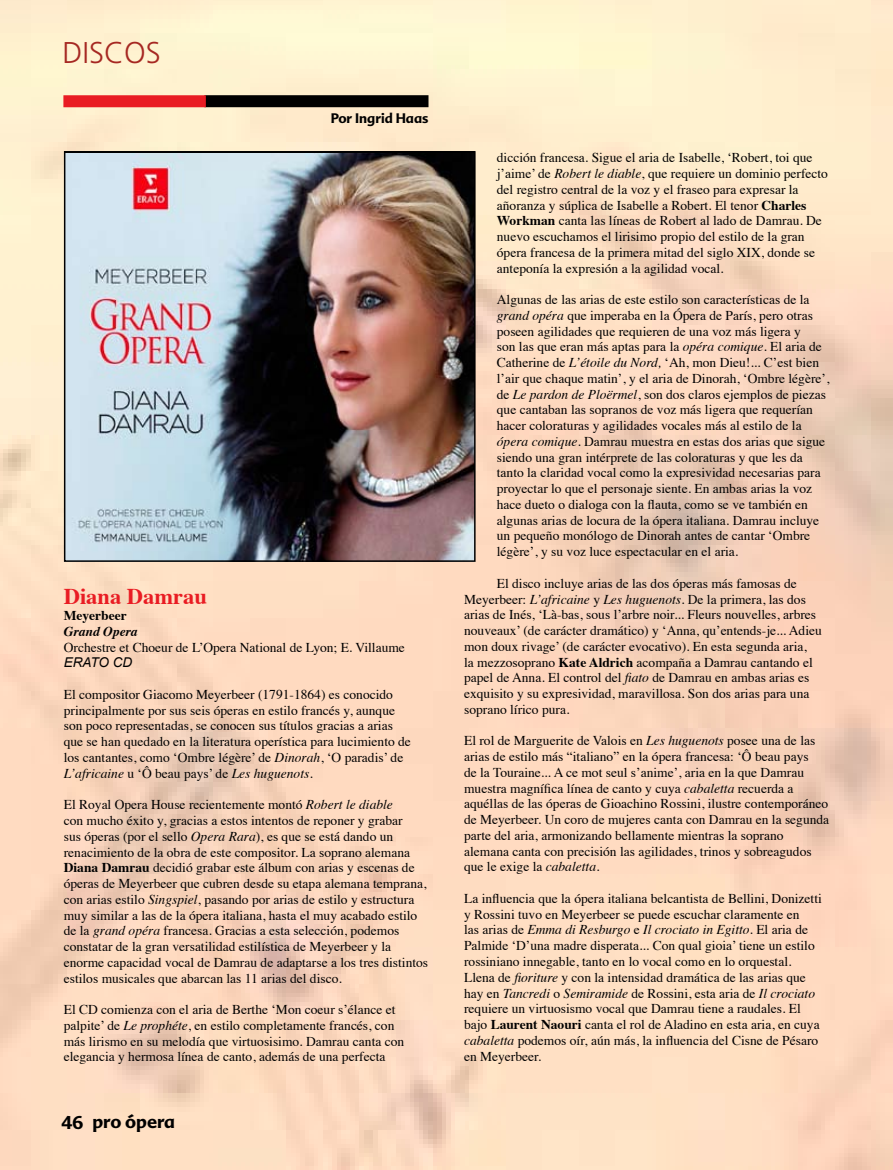
<style>
.page{position:relative;width:893px;height:1170px;background:#fff}
.page>*{position:absolute;margin:0;border:0;box-sizing:border-box;transform-origin:0 0}
.t1{font:300 30px "Frutiger";color:#a62822}
.t2{font:700 22.5px "Times";color:#e91c23}
.t3{font:700 18px "Advert";color:#000}
.t4{font:900 18px "Frutiger";color:#000}
.t5{font:13.5px/15.8px "Times";color:#000}
.t6{font:700 13.5px "Advert";color:#000}
.t7{font:italic 700 13.5px "Times";color:#000}
.t8{font:700 13.5px "Times";color:#000}
.t9{font:italic 13.5px "Arial";color:#000}
.s1{font-style:italic}
.s2{font-weight:700}
</style>
<div class="page">
<img style="left:0;top:0;width:893px;height:1169px">
<div style="left:204px;top:95px;width:224px;height:12px;background:#000"></div>
<div style="left:63px;top:95px;width:143px;height:12px;background:#e91c23"></div>
<img style="left:67px;top:154px;width:406px;height:405px">
<div style="left:64px;top:151px;width:412px;height:411px;border:2px solid #000"></div>
<h1 class="t1" style="left:63px;top:36px;width:100px">DISCOS</h1>
<p class="t6" style="left:331px;top:109px;width:99px">Por Ingrid Haas</p>
<h2 class="t2" style="left:64px;top:575px;width:145px">Diana Damrau</h2>
<p class="t8" style="left:64px;top:602px;width:64px">Meyerbeer</p>
<p class="t7" style="left:64px;top:618px;width:75px">Grand Opera</p>
<p class="t5" style="left:64px;top:638px;width:343px">Orchestre et Choeur de L’Opera National de Lyon; E. Villaume</p>
<p class="t9" style="left:64px;top:654px;width:70px">ERATO CD</p>
<p class="t5" style="left:64px;top:685px;width:349px">El compositor Giacomo Meyerbeer (1791-1864) es conocido principalmente por sus seis óperas en estilo francés y, aunque son poco representadas, se conocen sus títulos gracias a arias que se han quedado en la literatura operística para lucimiento de los cantantes, como ‘Ombre légère’ de <span class="s1">Dinorah</span>, ‘O paradis’ de <span class="s1">L’africaine</span> u ‘Ô beau pays’ de <span class="s1">Les huguenots</span>.</p>
<p class="t5" style="left:64px;top:795px;width:366px">El Royal Opera House recientemente montó <span class="s1">Robert le diable<br></span>con mucho éxito y, gracias a estos intentos de reponer y grabar<br>sus óperas (por el sello <span class="s1">Opera Rara</span>), es que se está dando un renacimiento de la obra de este compositor. La soprano alemana <span class="s2">Diana Damrau</span> decidió grabar este álbum con arias y escenas de óperas de Meyerbeer que cubren desde su etapa alemana temprana, con arias estilo <span class="s1">Singspiel</span>, pasando por arias de estilo y estructura muy similar a las de la ópera italiana, hasta el muy acabado estilo de la <span class="s1">grand opéra</span> francesa. Gracias a esta selección, podemos constatar de la gran versatilidad estilística de Meyerbeer y la enorme capacidad vocal de Damrau de adaptarse a los tres distintos estilos musicales que abarcan las 11 arias del disco.</p>
<p class="t5" style="left:64px;top:1000px;width:342px">El CD comienza con el aria de Berthe ‘Mon coeur s’élance et palpite’ de <span class="s1">Le prophéte</span>, en estilo completamente francés, con más lirismo en su melodía que virtuosisimo. Damrau canta con elegancia y hermosa línea de canto, además de una perfecta</p>
<h3 class="t4" style="left:59px;top:1110px;width:45px">46 p</h3>
<h3 class="t4" style="left:127px;top:1109px;width:56px">ópera</h3>
<h3 class="t3" style="left:62px;top:1110px;width:115px">46 pro ópera</h3>
<p class="t5" style="left:497px;top:149px;width:333px">dicción francesa. Sigue el aria de Isabelle, ‘Robert, toi que j’aime’ de <span class="s1">Robert le diable</span>, que requiere un dominio perfecto del registro central de la voz y el fraseo para expresar la añoranza y súplica de Isabelle a Robert. El tenor <span class="s2">Charles Workman</span> canta las líneas de Robert al lado de Damrau. De nuevo escuchamos el lirisimo propio del estilo de la gran ópera francesa de la primera mitad del siglo XIX, donde se anteponía la expresión a la agilidad vocal.</p>
<p class="t5" style="left:497px;top:290px;width:334px">Algunas de las arias de este estilo son características de la <span class="s1">grand opéra</span> que imperaba en la Ópera de París, pero otras poseen agilidades que requieren de una voz más ligera y<br>son las que eran más aptas para la <span class="s1">opéra comique</span>. El aria de Catherine de <span class="s1">L’étoile du Nord,</span> ‘Ah, mon Dieu!... C’est bien l’air que chaque matin’, y el aria de Dinorah, ‘Ombre légère’, de <span class="s1">Le pardon de Ploërmel</span>, son dos claros ejemplos de piezas que cantaban las sopranos de voz más ligera que requerían hacer coloraturas y agilidades vocales más al estilo de la <span class="s1">ópera comique</span>. Damrau muestra en estas dos arias que sigue siendo una gran intérprete de las coloraturas y que les da tanto la claridad vocal como la expresividad necesarias para proyectar lo que el personaje siente. En ambas arias la voz hace dueto o dialoga con la flauta, como se ve también en algunas arias de locura de la ópera italiana. Damrau incluye un pequeño monólogo de Dinorah antes de cantar ‘Ombre légère’, y su voz luce espectacular en el aria.</p>
<p class="t5" style="left:464px;top:574px;width:359px;text-indent:33px">El disco incluye arias de las dos óperas más famosas de Meyerbeer: <span class="s1">L’africaine</span> y <span class="s1">Les huguenots</span>. De la primera, las dos arias de Inés, ‘Là-bas, sous l’arbre noir... Fleurs nouvelles, arbres nouveaux’ (de carácter dramático) y ‘Anna, qu’entends-je... Adieu mon doux rivage’ (de carácter evocativo). En esta segunda aria,<br>la mezzosoprano <span class="s2">Kate Aldrich</span> acompaña a Damrau cantando el papel de Anna. El control del <span class="s1">fiato</span> de Damrau en ambas arias es exquisito y su expresividad, maravillosa. Son dos arias para una soprano lírico pura.</p>
<p class="t5" style="left:464px;top:731px;width:367px">El rol de Marguerite de Valois en <span class="s1">Les huguenots</span> posee una de las arias de estilo más “italiano” en la ópera francesa: ‘Ô beau pays<br>de la Touraine... A ce mot seul s’anime’, aria en la que Damrau muestra magnífica línea de canto y cuya <span class="s1">cabaletta</span> recuerda a aquéllas de las óperas de Gioachino Rossini, ilustre contemporáneo de Meyerbeer. Un coro de mujeres canta con Damrau en la segunda parte del aria, armonizando bellamente mientras la soprano alemana canta con precisión las agilidades, trinos y sobreagudos que le exige la <span class="s1">cabaletta</span>.</p>
<p class="t5" style="left:464px;top:889px;width:359px">La influencia que la ópera italiana belcantista de Bellini, Donizetti y Rossini tuvo en Meyerbeer se puede escuchar claramente en<br>las arias de <span class="s1">Emma di Resburgo</span> e <span class="s1">Il crociato in Egitto</span>. El aria de Palmide ‘D’una madre disperata... Con qual gioia’ tiene un estilo rossiniano innegable, tanto en lo vocal como en lo orquestal.<br>Llena de <span class="s1">fioriture</span> y con la intensidad dramática de las arias que hay en <span class="s1">Tancredi</span> o <span class="s1">Semiramide</span> de Rossini, esta aria de <span class="s1">Il crociato </span>requiere un virtuosismo vocal que Damrau tiene a raudales. El bajo <span class="s2">Laurent Naouri</span> canta el rol de Aladino en esta aria, en cuya <span class="s1">cabaletta</span> podemos oír, aún más, la influencia del Cisne de Pésaro en Meyerbeer.</p>
</div>
